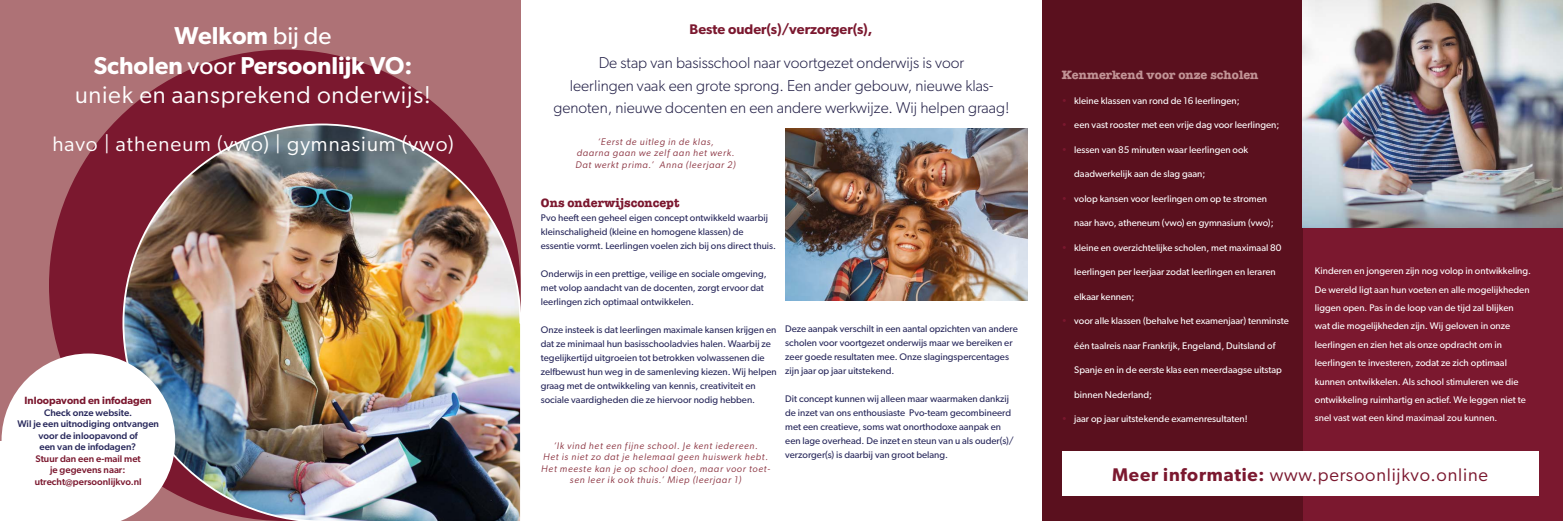
<style>
.page{position:relative;width:1563px;height:521px;background:#fff}
.page>*{position:absolute;margin:0;border:0;box-sizing:border-box;transform-origin:0 0}
.t1{font:24.5px/29.4px "Gibson";letter-spacing:.03em;color:#fff;text-align:center}
.t2{font:21px "Gibson";letter-spacing:.05em;color:#fff}
.t3{font:18.38px "Gibson";letter-spacing:.04em;color:#7b182f}
.t4{font:300 15.75px/22.8px "Gibson";color:#1f1c44;text-align:center}
.t5{font:600 14px "Gibson";color:#7b182f}
.t6{font:700 12.25px "American Typewriter ITC Pro";color:#c19395}
.t7{font:700 12.25px "American Typewriter ITC Pro";color:#7b182f}
.t8{font:600 10.5px "Gibson";color:#7b182f}
.t9{font:9.62px/14px "Gibson";color:#28285b}
.t10{font:9.62px/18.4px "Gibson";color:#fff}
.t11{font:italic 9.62px/11.5px "Gibson";letter-spacing:.07em;color:#8d3744;text-align:center}
.t12{font:500 9.62px/11.5px "Gibson";color:#28285b;text-align:center}
.t13{font:500 9.62px/11.5px "Gibson";color:#7b182f;text-align:center}
.s1{font-weight:600}
.s2{font-style:inherit}
.s3{color:#7b182f}
</style>
<div class="page">
<div style="left:1302px;top:0;width:261px;height:521px;background:#7b182f"></div>
<div style="left:0;top:0;width:521px;height:521px;background:#ae7276"></div>
<div style="left:1042px;top:0;width:260px;height:521px;background:#5a101e"></div>
<svg style="left:49px;top:50px;width:407px;height:303px;fill:#7b182f"></svg>
<img style="left:122px;top:123px;width:399px;height:398px">
<img style="left:785px;top:128px;width:242px;height:172px">
<img style="left:1302px;top:0;width:261px;height:227px">
<div style="left:0;top:441px;width:79px;height:80px;background:#fff"></div>
<svg style="left:2px;top:353px;width:173px;height:168px"></svg>
<div style="left:1062px;top:451px;width:476px;height:45px;background:#fff"></div>
<h1 class="t1" style="left:75px;top:21px;width:357px"><span class="s1">Welkom</span> <span class="s2">bij de<br></span><span class="s1">Scholen</span> <span class="s2">voor</span> <span class="s1">Persoonlijk VO: </span>uniek en aansprekend onderwijs!</h1>
<h2 class="t2" style="left:52px;top:131px;width:403px">havo | atheneum (vwo) | gymnasium (vwo)</h2>
<p class="t8" style="left:25px;top:394px;width:129px">Inloopavond en infodagen</p>
<p class="t12" style="left:17px;top:406px;width:143px">Check onze website.<br>Wil je een uitnodiging ontvangen voor de inloopavond of<br>een van de infodagen?</p>
<p class="t13" style="left:35px;top:453px;width:109px">Stuur dan een e-mail met je gegevens naar: utrecht@persoonlijkvo.nl</p>
<h3 class="t5" style="left:689px;top:20px;width:184px">Beste ouder(s)/verzorger(s),</h3>
<h3 class="t4" style="left:553px;top:51px;width:458px">De stap van basisschool naar voortgezet onderwijs is voor<br>leerlingen vaak een grote sprong. Een ander gebouw, nieuwe klas&shy;genoten, nieuwe docenten en een andere werkwijze. Wij helpen graag!</h3>
<p class="t11" style="left:575px;top:136px;width:162px">‘Eerst de uitleg in de klas,<br>daarna gaan we zelf aan het werk.<br>Dat werkt prima.’ Anna (leerjaar 2)</p>
<p class="t7" style="left:541px;top:195px;width:140px">Ons onderwijsconcept</p>
<p class="t9" style="left:541px;top:210px;width:237px">Pvo heeft een geheel eigen concept ontwikkeld waarbij kleinschaligheid (kleine en homogene klassen) de essentie vormt. Leerlingen voelen zich bij ons direct thuis.</p>
<p class="t9" style="left:541px;top:266px;width:227px">Onderwijs in een prettige, veilige en sociale omgeving, met volop aandacht van de docenten, zorgt ervoor dat leerlingen zich optimaal ontwikkelen.</p>
<p class="t9" style="left:541px;top:322px;width:237px">Onze insteek is dat leerlingen maximale kansen krijgen en dat ze minimaal hun basisschooladvies halen. Waarbij ze tegelijkertijd uitgroeien tot betrokken volwassenen die zelfbewust hun weg in de samenleving kiezen. Wij helpen graag met de ontwikkeling van kennis, creativiteit en sociale vaardigheden die ze hiervoor nodig hebben.</p>
<p class="t9" style="left:785px;top:322px;width:234px">Deze aanpak verschilt in een aantal opzichten van andere scholen voor voortgezet onderwijs maar we bereiken er zeer goede resultaten mee. Onze slagingspercentages zijn jaar op jaar uitstekend.</p>
<p class="t9" style="left:785px;top:392px;width:230px">Dit concept kunnen wij alleen maar waarmaken dankzij de inzet van ons enthousiaste Pvo-team gecombineerd met een creatieve, soms wat onorthodoxe aanpak en een lage overhead. De inzet en steun van u als ouder(s)/ verzorger(s) is daarbij van groot belang.</p>
<p class="t11" style="left:541px;top:439px;width:230px">‘Ik vind het een fijne school. Je kent iedereen.<br>Het is niet zo dat je helemaal geen huiswerk hebt.<br>Het meeste kan je op school doen, maar voor toet&shy;sen leer ik ook thuis.’ Miep (leerjaar 1)</p>
<p class="t6" style="left:1062px;top:67px;width:198px">Kenmerkend voor onze scholen</p>
<p class="t10" style="left:1062px;top:91px;width:179px"><span class="s3">•</span> kleine klassen van rond de 16 leerlingen;</p>
<p class="t10" style="left:1062px;top:116px;width:219px"><span class="s3">•</span> een vast rooster met een vrije dag voor leerlingen;</p>
<p class="t10" style="left:1062px;top:140px;width:188px"><span class="s3">•</span> lessen van 85 minuten waar leerlingen ook</p>
<p class="t10" style="left:1074px;top:165px;width:133px">daadwerkelijk aan de slag gaan;</p>
<p class="t10" style="left:1062px;top:189px;width:207px"><span class="s3">•</span> volop kansen voor leerlingen om op te stromen</p>
<p class="t10" style="left:1074px;top:213px;width:201px">naar havo, atheneum (vwo) en gymnasium (vwo);</p>
<p class="t10" style="left:1062px;top:238px;width:221px"><span class="s3">•</span> kleine en overzichtelijke scholen, met maximaal 80</p>
<p class="t10" style="left:1074px;top:262px;width:203px">leerlingen per leerjaar zodat leerlingen en leraren</p>
<p class="t10" style="left:1074px;top:287px;width:62px">elkaar kennen;</p>
<p class="t10" style="left:1062px;top:311px;width:228px"><span class="s3">•</span> voor alle klassen (behalve het examenjaar) tenminste</p>
<p class="t10" style="left:1074px;top:336px;width:203px">één taalreis naar Frankrijk, Engeland, Duitsland of</p>
<p class="t10" style="left:1074px;top:360px;width:209px">Spanje en in de eerste klas een meerdaagse uitstap</p>
<p class="t10" style="left:1074px;top:385px;width:79px">binnen Nederland;</p>
<p class="t10" style="left:1062px;top:409px;width:187px"><span class="s3">•</span> jaar op jaar uitstekende examenresultaten!</p>
<p class="t10" style="left:1315px;top:262px;width:218px">Kinderen en jongeren zijn nog volop in ontwikkeling.<br>De wereld ligt aan hun voeten en alle mogelijkheden liggen open. Pas in de loop van de tijd zal blijken wat die mogelijkheden zijn. Wij geloven in onze leerlingen en zien het als onze opdracht om in leerlingen te investeren, zodat ze zich optimaal kunnen ontwikkelen. Als school stimuleren we die ontwikkeling ruimhartig en actief. We leggen niet te snel vast wat een kind maximaal zou kunnen.</p>
<h3 class="t3" style="left:1112px;top:464px;width:377px"><span class="s1">Meer informatie:</span> www.persoonlijkvo.online</h3>
</div>
